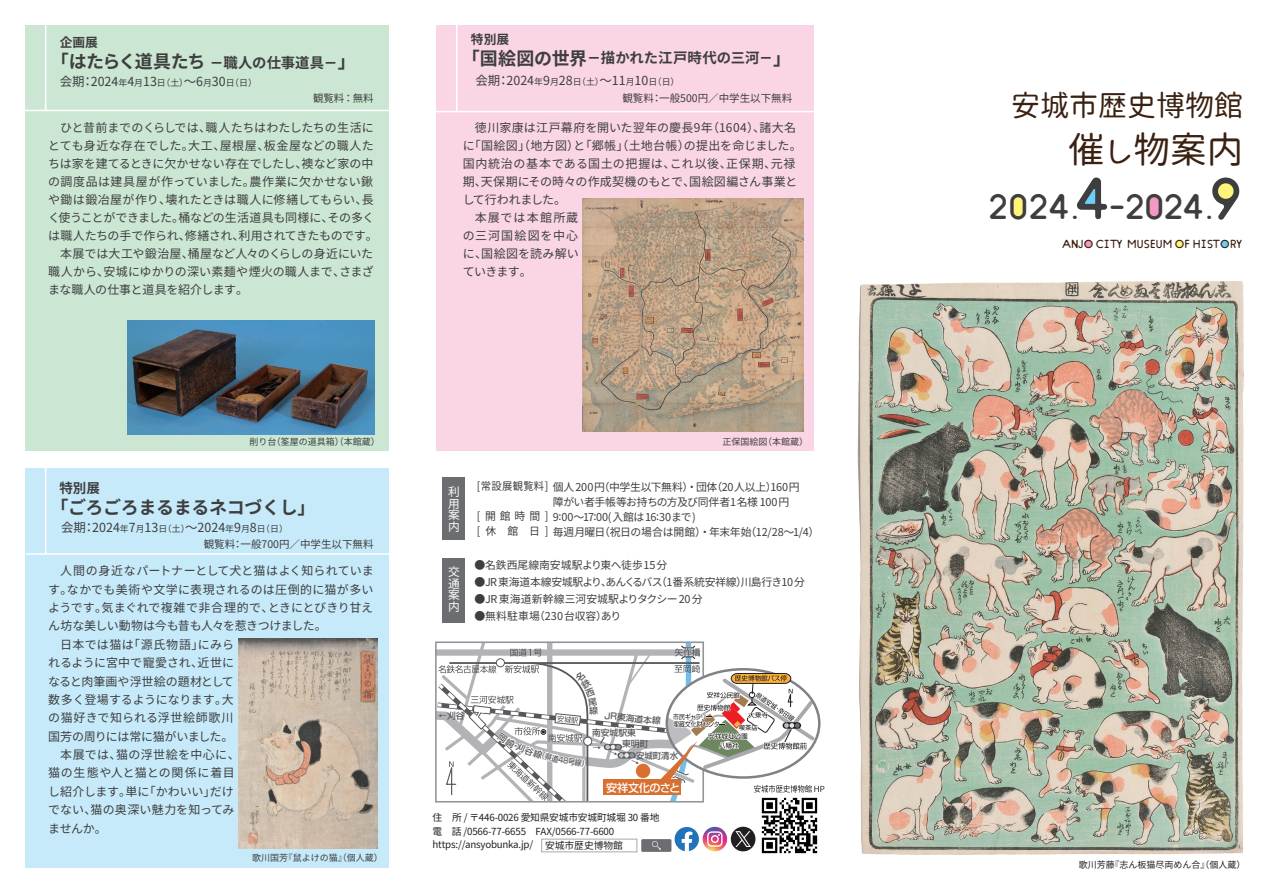
<style>
.page{position:relative;width:1263px;height:893px;background:#fff}
.page>*{position:absolute;margin:0;border:0;box-sizing:border-box;transform-origin:0 0}
.t1{font:36.6px "Honoka Maru Gothic";color:#3a2111}
.t2{font:500 35.7px "Yikes";color:#3e3e3f}
.t3{font:28.95px "Honoka Maru Gothic";color:#3a2111}
.t4{font:700 18px "Gen Shin Gothic";letter-spacing:-.075em;color:#3e3e3f}
.t5{font:700 18px "Gen Shin Gothic";letter-spacing:-.02em;color:#3e3e3f}
.t6{font:700 14.4px "Gen Shin Gothic";letter-spacing:.005em;color:#3e3e3f}
.t7{font:700 13.5px "Gen Shin Gothic";color:#3e3e3f}
.t8{font:700 12.75px "Gen Shin Gothic";color:#3e3e3f}
.t9{font:12.45px "Gen Shin Gothic";color:#3e3e3f}
.t10{font:12px "Gen Shin Gothic";letter-spacing:.005em;color:#3e3e3f}
.t11{font:12px "Gen Shin Gothic";letter-spacing:-.035em;color:#3e3e3f}
.t12{font:12px "Gen Shin Gothic";letter-spacing:-.015em;color:#3e3e3f}
.t13{font:12px "Gen Shin Gothic";letter-spacing:.03em;color:#3e3e3f}
.t14{font:12px "Gen Shin Gothic";letter-spacing:-.03em;color:#3e3e3f}
.t15{font:12px "Gen Shin Gothic";letter-spacing:.035em;color:#3e3e3f}
.t16{font:12px "Gen Shin Gothic";letter-spacing:.05em;color:#3e3e3f}
.t17{font:12px "Gen Shin Gothic";letter-spacing:.025em;color:#3e3e3f}
.t18{font:12px "Gen Shin Gothic";letter-spacing:.055em;color:#3e3e3f}
.t19{font:12px "Gen Shin Gothic";letter-spacing:-.025em;color:#3e3e3f}
.t20{font:12px "Gen Shin Gothic";letter-spacing:.085em;color:#3e3e3f}
.t21{font:12px "Gen Shin Gothic";letter-spacing:.09em;color:#3e3e3f}
.t22{font:500 11.7px "Yikes";color:#3a2111}
.t23{font:11.7px/11.4px "Gen Shin Gothic";color:#fff;text-align:justify}
.t24{font:500 11.1px "Shin Go Pro";letter-spacing:-.03em;color:#fff}
.t25{font:10.8px "Gen Shin Gothic";letter-spacing:-.015em;color:#3e3e3f}
.t26{font:10.8px "Gen Shin Gothic";letter-spacing:-.035em;color:#3e3e3f}
.t27{font:10.8px "Gen Shin Gothic";letter-spacing:.005em;color:#3e3e3f}
.t28{font:10.5px "Gen Shin Gothic";color:#3e3e3f}
.t29{font:9.75px/13.5px "Gen Shin Gothic";letter-spacing:-.02em;color:#231f20}
.t30{font:9px "Gen Shin Gothic";color:#3e3e3f}
.t31{font:9px "Gen Shin Gothic";color:#231f20}
.t32{font:500 8.7px "Shin Go Pro";color:#57585a}
.t33{font:500 8.7px "Shin Go Pro";color:#57585a;scale:.96 1}
.t34{font:7.5px "Gen Shin Gothic";color:#3e3e3f}
.t35{font:500 6.3px "Gen Shin Gothic";color:#231f20}
.s1{font-size:14.4px}
.s2{font-size:18px}
.s3{font-size:8.85px}
.s4{font-size:59.4px}
</style>
<div class="page">
<div style="left:25px;top:25px;width:364px;height:425px;background:#cbe6d3"></div>
<div style="left:25px;top:468px;width:364px;height:399px;background:#c6eafa"></div>
<hr style="left:24px;top:110px;width:369px;height:1px;background:#fff">
<hr style="left:45px;top:25px;width:1px;height:86px;background:#fff">
<img style="left:761px;top:802px;width:57px;height:52px">
<hr style="left:26px;top:553px;width:368px;height:2px;background:#fff">
<hr style="left:45px;top:468px;width:1px;height:86px;background:#fff">
<div style="left:443px;top:558px;width:22px;height:64px;background:#6c6d70"></div>
<div style="left:443px;top:478px;width:22px;height:62px;background:#6c6d70"></div>
<div style="left:641px;top:839px;width:30px;height:13px;background:#6c6d70"></div>
<div style="left:541px;top:839px;width:96px;height:13px;background:#fff;border:1px solid #a8a9ad"></div>
<svg style="left:652px;top:841px;width:9px;height:9px"></svg>
<div style="left:1084px;top:240px;width:8px;height:8px;background:#f499c2;border-radius:50%"></div>
<div style="left:1175px;top:240px;width:8px;height:8px;background:#fff57a;border-radius:50%"></div>
<div style="left:1221px;top:240px;width:7px;height:8px;background:#6bcff6;border-radius:50%"></div>
<svg style="left:1080px;top:184px;width:17px;height:23px"></svg>
<svg style="left:1012px;top:196px;width:13px;height:22px"></svg>
<svg style="left:1148px;top:196px;width:13px;height:22px"></svg>
<div style="left:1216px;top:181px;width:19px;height:20px;background:#fff57a;border-radius:50%"></div>
<div style="left:436px;top:25px;width:378px;height:425px;background:#fad5e5"></div>
<hr style="left:432px;top:111px;width:388px;height:1px;background:#fff">
<hr style="left:456px;top:25px;width:1px;height:87px;background:#fff">
<img style="left:857px;top:281px;width:387px;height:574px">
<img style="left:128px;top:321px;width:246px;height:113px">
<img style="left:238px;top:638px;width:140px;height:211px">
<img style="left:583px;top:198px;width:220px;height:233px">
<img style="left:703px;top:827px;width:24px;height:24px;border-radius:12px">
<svg style="left:707px;top:831px;width:16px;height:16px"></svg>
<svg style="left:675px;top:827px;width:24px;height:24px"></svg>
<div style="left:731px;top:827px;width:24px;height:24px;background:#231f20;border-radius:50%"></div>
<svg style="left:735px;top:831px;width:16px;height:16px"></svg>
<svg style="left:436px;top:642px;width:388px;height:160px"></svg>
<p class="t8" style="left:60px;top:33px;width:40px">企画展</p>
<h3 class="t4" style="left:51px;top:48px;width:307px">「はたらく道具たち <span class="s1">－職人の仕事道具－</span>」</h3>
<p class="t8" style="left:471px;top:29px;width:40px">特別展</p>
<p class="t6" style="left:462px;top:47px;width:331px"><span class="s2">「国絵図の世界</span>－描かれた江戸時代の三河－<span class="s2">」</span></p>
<p class="t9" style="left:60px;top:73px;width:203px">会期：2024<span class="s3">年</span>4<span class="s3">月</span>13<span class="s3">日（土）</span>～6<span class="s3">月</span>30<span class="s3">日（日）　</span></p>
<p class="t9" style="left:475px;top:71px;width:210px">会期：2024<span class="s3">年</span>9<span class="s3">月</span>28<span class="s3">日（土）</span>～11<span class="s3">月</span>10<span class="s3">日（日）　</span></p>
<p class="t28" style="left:313px;top:91px;width:62px">観覧料：無料</p>
<p class="t12" style="left:60px;top:119px;width:315px">ひと昔前までのくらしでは、職人たちはわたしたちの生活に</p>
<p class="t13" style="left:48px;top:137px;width:327px">とても身近な存在でした。大工、屋根屋、板金屋などの職人た</p>
<p class="t10" style="left:48px;top:155px;width:327px">ちは家を建てるときに欠かせない存在でしたし、襖など家の中</p>
<p class="t17" style="left:48px;top:173px;width:326px">の調度品は建具屋が作っていました。農作業に欠かせない鍬</p>
<p class="t10" style="left:48px;top:191px;width:327px">や鋤は鍛冶屋が作り、壊れたときは職人に修繕してもらい、長</p>
<p class="t11" style="left:48px;top:209px;width:328px">く使うことができました。桶などの生活道具も同様に、その多く</p>
<p class="t11" style="left:48px;top:227px;width:331px">は職人たちの手で作られ、修繕され、利用されてきたものです。</p>
<p class="t10" style="left:60px;top:245px;width:314px">本展では大工や鍛治屋、桶屋など人々のくらしの身近にいた</p>
<p class="t10" style="left:48px;top:263px;width:327px">職人から、安城にゆかりの深い素麺や煙火の職人まで、さまざ</p>
<p class="t14" style="left:48px;top:281px;width:201px">まな職人の仕事と道具を紹介します。</p>
<p class="t28" style="left:622px;top:90px;width:171px">観覧料：一般500円／中学生以下無料</p>
<p class="t10" style="left:475px;top:119px;width:323px">徳川家康は江戸幕府を開いた翌年の慶長9年（1604）、諸大名</p>
<p class="t10" style="left:463px;top:137px;width:340px">に「国絵図」（地方図）と「郷帳」（土地台帳）の提出を命じました。</p>
<p class="t16" style="left:463px;top:155px;width:334px">国内統治の基本である国土の把握は、これ以後、正保期、元禄</p>
<p class="t10" style="left:463px;top:173px;width:336px">期、天保期にその時々の作成契機のもとで、国絵図編さん事業と</p>
<p class="t19" style="left:463px;top:191px;width:105px">して行われました。</p>
<p class="t21" style="left:475px;top:209px;width:105px">本展では本館所蔵</p>
<p class="t20" style="left:463px;top:227px;width:117px">の三河国絵図を中心</p>
<p class="t10" style="left:463px;top:245px;width:118px">に、国絵図を読み解い</p>
<p class="t10" style="left:463px;top:263px;width:71px">ていきます。</p>
<p class="t34" style="left:765px;top:135px;width:46px">キャプション</p>
<h3 class="t3" style="left:1011px;top:85px;width:234px">安城市歴史博物館</h3>
<h1 class="t1" style="left:1068px;top:123px;width:176px">催し物案内</h1>
<h2 class="t2" style="left:989px;top:194px;width:255px">2024.<span class="s4">4</span>-2024.<span class="s4">9</span></h2>
<p class="t22" style="left:1062px;top:239px;width:181px">ANJO CITY MUSEUM OF HISTORY</p>
<p class="t30" style="left:249px;top:436px;width:132px">削り台（筌屋の道具箱）（本館蔵）</p>
<p class="t30" style="left:722px;top:436px;width:87px">正保国絵図（本館蔵）</p>
<p class="t7" style="left:59px;top:477px;width:42px">特別展</p>
<h3 class="t5" style="left:50px;top:494px;width:266px">「ごろごろまるまるネコづくし」</h3>
<p class="t9" style="left:61px;top:519px;width:228px">会期：2024<span class="s3">年</span>7<span class="s3">月</span>13<span class="s3">日（土）</span>～2024<span class="s3">年</span>9<span class="s3">月</span>8<span class="s3">日（日）</span></p>
<p class="t28" style="left:204px;top:536px;width:171px">観覧料：一般700円／中学生以下無料</p>
<p class="t23" style="left:448px;top:486px;width:13px">利用案内</p>
<p class="t25" style="left:477px;top:479px;width:325px">[常設展観覧料] 個人200円（中学生以下無料）・団体（20人以上）160円</p>
<p class="t25" style="left:553px;top:494px;width:238px">障がい者手帳等お持ちの方及び同伴者1名様 100円</p>
<p class="t25" style="left:477px;top:509px;width:220px">[ 開館時間 ] 9:00〜17:00(入館は16:30まで)</p>
<p class="t25" style="left:477px;top:524px;width:344px">[ 休 館 日 ] 毎週月曜日（祝日の場合は開館）・年末年始（12/28〜1/4）</p>
<p class="t10" style="left:60px;top:562px;width:315px">人間の身近なパートナーとして犬と猫はよく知られていま</p>
<p class="t10" style="left:48px;top:581px;width:327px">す。なかでも美術や文学に表現されるのは圧倒的に猫が多い</p>
<p class="t12" style="left:48px;top:599px;width:327px">ようです。気まぐれで複雑で非合理的で、ときにとびきり甘え</p>
<p class="t11" style="left:48px;top:617px;width:280px">ん坊な美しい動物は今も昔も人々を惹きつけました。</p>
<p class="t13" style="left:60px;top:636px;width:175px">日本では猫は「源氏物語」にみら</p>
<p class="t10" style="left:48px;top:654px;width:187px">れるように宮中で寵愛され、近世に</p>
<p class="t10" style="left:48px;top:673px;width:187px">なると肉筆画や浮世絵の題材として</p>
<p class="t12" style="left:48px;top:691px;width:187px">数多く登場するようになります。大</p>
<p class="t15" style="left:48px;top:709px;width:187px">の猫好きで知られる浮世絵師歌川</p>
<p class="t14" style="left:48px;top:728px;width:187px">国芳の周りには常に猫がいました。</p>
<p class="t15" style="left:60px;top:746px;width:181px">本展では、猫の浮世絵を中心に、</p>
<p class="t18" style="left:48px;top:764px;width:188px">猫の生態や人と猫との関係に着目</p>
<p class="t10" style="left:48px;top:783px;width:187px">し紹介します。単に「かわいい」だけ</p>
<p class="t10" style="left:48px;top:801px;width:188px">でない、猫の奥深い魅力を知ってみ</p>
<p class="t10" style="left:48px;top:820px;width:60px">ませんか。</p>
<p class="t30" style="left:252px;top:851px;width:132px">歌川国芳『鼠よけの猫』（個人蔵）</p>
<p class="t23" style="left:448px;top:566px;width:13px">交通案内</p>
<p class="t25" style="left:474px;top:558px;width:195px">●名鉄西尾線南安城駅より東へ徒歩15分</p>
<p class="t26" style="left:474px;top:574px;width:332px">●JR東海道本線安城駅より、あんくるバス（1番系統安祥線）川島行き10分</p>
<p class="t25" style="left:474px;top:591px;width:230px">●JR 東海道新幹線三河安城駅よりタクシー20 分</p>
<p class="t27" style="left:474px;top:608px;width:148px">●無料駐車場（230台収容）あり</p>
<p class="t32" style="left:438px;top:708px;width:28px">←刈谷</p>
<p class="t32" style="left:605px;top:708px;width:58px;rotate:6deg">JR東海道本線</p>
<p class="t33" style="left:636px;top:748px;width:45px">安城町清水</p>
<p class="t32" style="left:592px;top:725px;width:45px">南安城駅東</p>
<p class="t32" style="left:622px;top:736px;width:28px">東明町</p>
<p class="t32" style="left:592px;top:741px;width:10px">→</p>
<p class="t24" style="left:606px;top:778px;width:76px">安祥文化のさと</p>
<p class="t35" style="left:739px;top:723px;width:20px">喫茶店</p>
<p class="t29" style="left:432px;top:811px;width:228px">住　所 / 〒446-0026 愛知県安城市安城町城堀 30 番地電　話 /0566-77-6655　FAX/0566-77-6600 https://ansyobunka.jp/ 安城市歴史博物館</p>
<p class="t31" style="left:1079px;top:858px;width:168px">歌川芳藤『志ん板猫尽両めん合』（個人蔵）</p>
</div>
